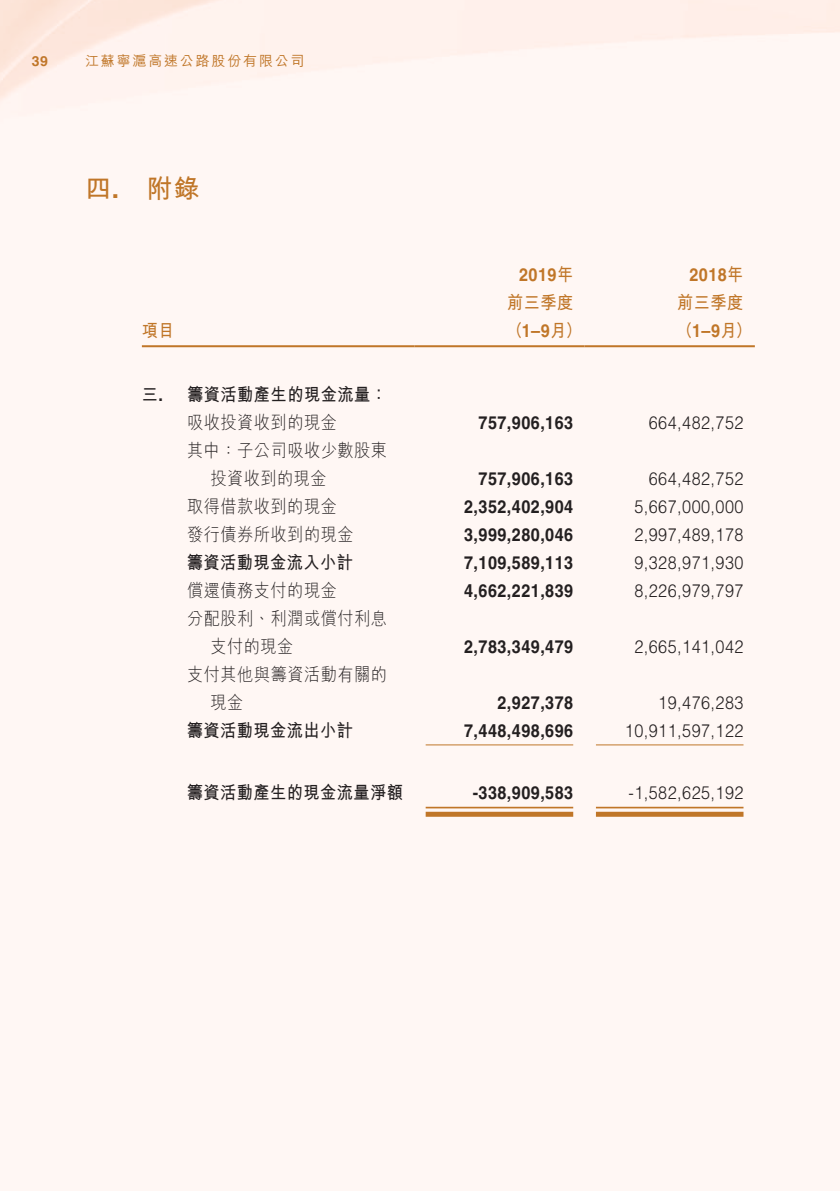
<style>
.page{position:relative;width:840px;height:1191px;background:#fff}
.page>*{position:absolute;margin:0;border:0;box-sizing:border-box;transform-origin:0 0}
.t1{font:700 26px "M Hei HK";color:#c07628}
.t2{font:300 18px "Helvetica LT Std";letter-spacing:.03em;color:#231f20;scale:.9 1}
.t3{font:700 18px "Helvetica LT Std";letter-spacing:.03em;color:#231f20;scale:.9 1}
.t4{font:300 18px/28px "M Hei HK";letter-spacing:.03em;color:#231f20;scale:.9 1}
.t5{font:700 18px/28px "M Hei HK";letter-spacing:.03em;color:#231f20;text-align:center;scale:.9 1}
.t6{font:700 18px/28px "M Hei HK";letter-spacing:.03em;color:#c07628;scale:.9 1}
.t7{font:700 18px "Helvetica LT Std";letter-spacing:.03em;color:#c07628;scale:.9 1}
.t8{font:500 14px "M Hei HK";letter-spacing:.13em;color:#c07628}
.t9{font:700 14px "Helvetica LT Std";color:#c07628}
.s1{font-family:"Helvetica LT Std"}
.s2{font-weight:300}
.s3{font-family:"M Hei HK"}
</style>
<div class="page">
<div style="left:0;top:0;width:839px;height:1191px;background:#fff7f4"></div>
<hr style="left:142px;top:345px;width:272px;height:2px;background:#c07628">
<hr style="left:414px;top:345px;width:170px;height:2px;background:#c07628">
<hr style="left:584px;top:345px;width:170px;height:2px;background:#c07628">
<hr style="left:425px;top:744px;width:148px;height:1px;background:#c07628">
<hr style="left:595px;top:744px;width:148px;height:1px;background:#c07628">
<hr style="left:425px;top:806px;width:148px;height:2px;background:#c07628">
<div style="left:425px;top:811px;width:148px;height:5px;background:#c07628"></div>
<hr style="left:595px;top:806px;width:148px;height:2px;background:#c07628">
<div style="left:595px;top:811px;width:148px;height:5px;background:#c07628"></div>
<p class="t9" style="left:32px;top:52px;width:17px">39</p>
<p class="t8" style="left:85px;top:51px;width:221px">江蘇寧滬高速公路股份有限公司</p>
<h1 class="t1" style="left:85px;top:170px;width:116px">四<span class="s1">.</span> 附錄</h1>
<p class="t6" style="left:142px;top:315px;width:38px">項目</p>
<p class="t5" style="left:142px;top:379px;width:273px">三<span class="s1">.</span> 籌資活動產生的現金流量：<span class="s2">吸收投資收到的現金</span></p>
<p class="t4" style="left:210px;top:436px;width:197px;text-indent:-23px">其中：子公司吸收少數股東投資收到的現金</p>
<p class="t7" style="left:519px;top:264px;width:62px">2019<span class="s3">年</span></p>
<p class="t6" style="left:506px;top:287px;width:85px">前三季度（<span class="s1">1–9</span>月）</p>
<p class="t7" style="left:689px;top:264px;width:62px">2018<span class="s3">年</span></p>
<p class="t6" style="left:676px;top:287px;width:85px">前三季度（<span class="s1">1–9</span>月）</p>
<p class="t3" style="left:478px;top:412px;width:107px">757,906,163</p>
<p class="t2" style="left:648px;top:411px;width:107px">664,482,752</p>
<p class="t3" style="left:478px;top:468px;width:107px">757,906,163</p>
<p class="t2" style="left:648px;top:467px;width:107px">664,482,752</p>
<p class="t4" style="left:187px;top:492px;width:168px">取得借款收到的現金</p>
<p class="t3" style="left:464px;top:496px;width:123px">2,352,402,904</p>
<p class="t2" style="left:634px;top:495px;width:123px">5,667,000,000</p>
<p class="t4" style="left:187px;top:520px;width:186px">發行債券所收到的現金</p>
<p class="t3" style="left:464px;top:524px;width:123px">3,999,280,046</p>
<p class="t2" style="left:634px;top:523px;width:123px">2,997,489,178</p>
<p class="t5" style="left:187px;top:547px;width:186px">籌資活動現金流入小計</p>
<p class="t3" style="left:464px;top:552px;width:123px">7,109,589,113</p>
<p class="t2" style="left:634px;top:551px;width:123px">9,328,971,930</p>
<p class="t4" style="left:187px;top:576px;width:168px">償還債務支付的現金</p>
<p class="t3" style="left:464px;top:580px;width:123px">4,662,221,839</p>
<p class="t2" style="left:634px;top:579px;width:123px">8,226,979,797</p>
<p class="t4" style="left:210px;top:604px;width:197px;text-indent:-23px">分配股利、利潤或償付利息支付的現金</p>
<p class="t3" style="left:464px;top:636px;width:123px">2,783,349,479</p>
<p class="t2" style="left:634px;top:635px;width:123px">2,665,141,042</p>
<p class="t4" style="left:210px;top:660px;width:197px;text-indent:-23px">支付其他與籌資活動有關的現金</p>
<p class="t3" style="left:497px;top:692px;width:86px">2,927,378</p>
<p class="t2" style="left:658px;top:691px;width:96px">19,476,283</p>
<p class="t5" style="left:187px;top:715px;width:186px">籌資活動現金流出小計</p>
<p class="t3" style="left:464px;top:720px;width:123px">7,448,498,696</p>
<p class="t2" style="left:624px;top:719px;width:133px">10,911,597,122</p>
<p class="t5" style="left:187px;top:777px;width:242px">籌資活動產生的現金流量淨額</p>
<p class="t3" style="left:472px;top:782px;width:113px">-338,909,583</p>
<p class="t2" style="left:628px;top:781px;width:129px">-1,582,625,192</p>
</div>
